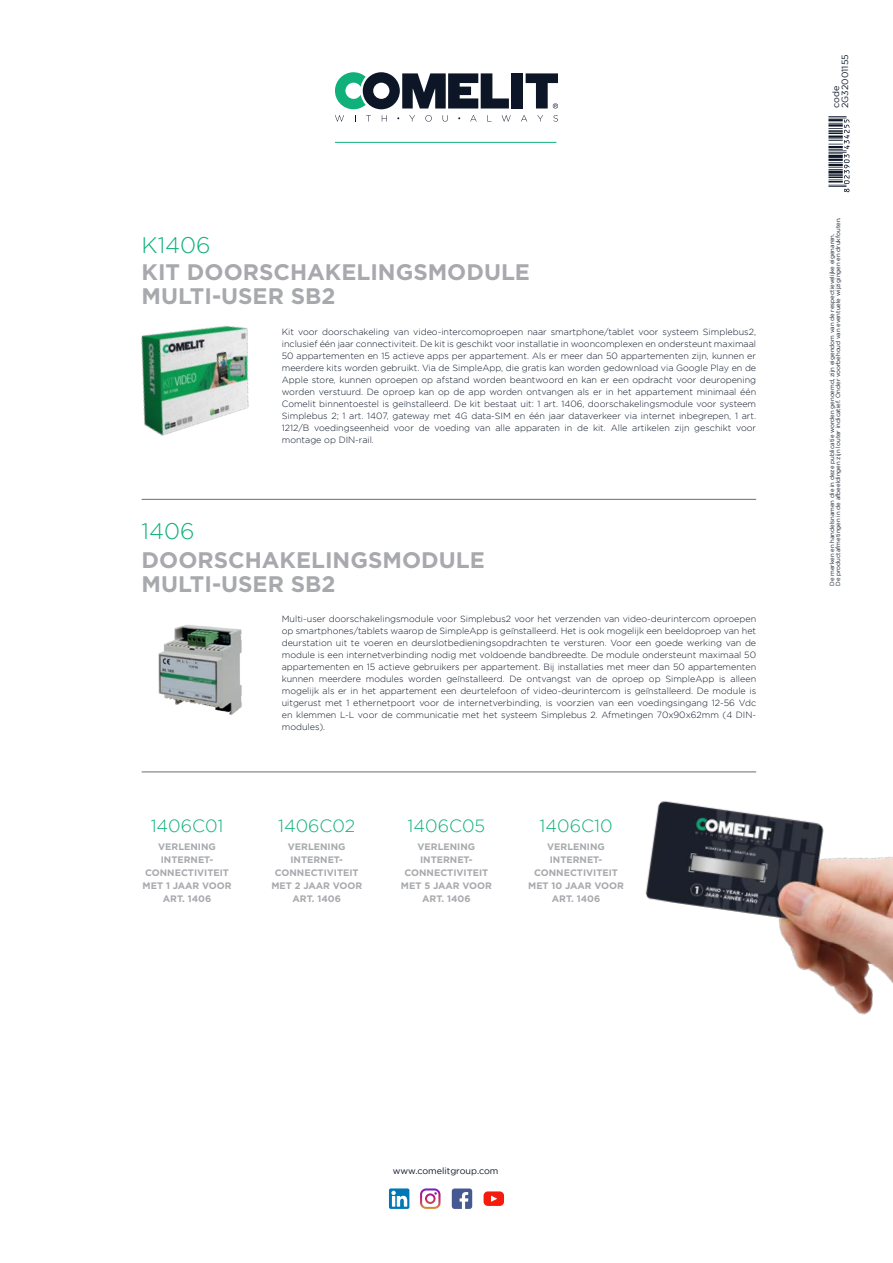
<style>
.page{position:relative;width:893px;height:1263px;background:#fff}
.page>*{position:absolute;margin:0;border:0;box-sizing:border-box;transform-origin:0 0}
.t1{font:700 22.5px/24px "Gotham";color:#a8a9ad}
.t2{font:300 22.5px "Gotham";color:#0fb07a}
.t3{font:300 17.7px "Gotham";color:#0fb07a}
.t4{font:700 9.45px/12.9px "Gotham";color:#a8a9ad;text-align:center}
.t5{font:300 9px/12px "Gotham";color:#0c1627;text-align:justify}
.t6{font:9px "Gotham";color:#0c1627}
.t7{font:6px "Gotham";color:#0c1627}
</style>
<div class="page">
<svg style="left:335px;top:115px;width:9px;height:7px"></svg>
<svg style="left:382px;top:115px;width:5px;height:7px"></svg>
<svg style="left:409px;top:115px;width:6px;height:7px"></svg>
<svg style="left:425px;top:115px;width:7px;height:7px"></svg>
<svg style="left:443px;top:115px;width:5px;height:7px"></svg>
<svg style="left:470px;top:115px;width:7px;height:7px"></svg>
<svg style="left:502px;top:115px;width:9px;height:7px"></svg>
<svg style="left:521px;top:115px;width:6px;height:7px"></svg>
<svg style="left:537px;top:115px;width:6px;height:7px"></svg>
<svg style="left:553px;top:115px;width:5px;height:7px"></svg>
<svg style="left:335px;top:72px;width:223px;height:37px"></svg>
<hr style="left:335px;top:142px;width:221px;height:1px;background:#0fb07a">
<svg style="left:389px;top:1188px;width:20px;height:21px"></svg>
<svg style="left:420px;top:1188px;width:20px;height:21px"></svg>
<svg style="left:452px;top:1188px;width:20px;height:21px"></svg>
<svg style="left:484px;top:1191px;width:20px;height:15px"></svg>
<img style="left:141px;top:325px;width:108px;height:111px">
<img style="left:158px;top:625px;width:84px;height:90px">
<hr style="left:142px;top:499px;width:614px;height:1px;background:#6c6d70">
<hr style="left:142px;top:772px;width:614px;height:1px;background:#6c6d70">
<img style="left:558px;top:771px;width:335px;height:244px">
<svg style="left:828px;top:116px;width:21px;height:76px"></svg>
<p class="t2" style="left:142px;top:233px;width:70px">K1406</p>
<p class="t1" style="left:142px;top:260px;width:390px">KIT DOORSCHAKELINGSMODULE<br>MULTI-USER SB2</p>
<p class="t2" style="left:142px;top:519px;width:54px">1406</p>
<p class="t5" style="left:282px;top:325px;width:476px">Kit voor doorschakeling van video-intercomoproepen naar smartphone/tablet voor systeem Simplebus2, inclusief één jaar connectiviteit. De kit is geschikt voor installatie in wooncomplexen en ondersteunt maximaal 50 appartementen en 15 actieve apps per appartement. Als er meer dan 50 appartementen zijn, kunnen er meerdere kits worden gebruikt. Via de SimpleApp, die gratis kan worden gedownload via Google Play en de Apple store, kunnen oproepen op afstand worden beantwoord en kan er een opdracht voor deuropening worden verstuurd. De oproep kan op de app worden ontvangen als er in het appartement minimaal één Comelit binnentoestel is geïnstalleerd. De kit bestaat uit: 1 art. 1406, doorschakelingsmodule voor systeem Simplebus 2; 1 art. 1407, gateway met 4G data-SIM en één jaar dataverkeer via internet inbegrepen, 1 art.<br>1212/B voedingseenheid voor de voeding van alle apparaten in de kit. Alle artikelen zijn geschikt voor montage op DIN-rail.</p>
<p class="t1" style="left:142px;top:547px;width:345px">DOORSCHAKELINGSMODULE<br>MULTI-USER SB2</p>
<p class="t5" style="left:282px;top:613px;width:476px">Multi-user doorschakelingsmodule voor Simplebus2 voor het verzenden van video-deurintercom oproepen op smartphones/tablets waarop de SimpleApp is geïnstalleerd. Het is ook mogelijk een beeldoproep van het deurstation uit te voeren en deurslotbedieningsopdrachten te versturen. Voor een goede werking van de module is een internetverbinding nodig met voldoende bandbreedte. De module ondersteunt maximaal 50 appartementen en 15 actieve gebruikers per appartement. Bij installaties met meer dan 50 appartementen kunnen meerdere modules worden geïnstalleerd. De ontvangst van de oproep op SimpleApp is alleen mogelijk als er in het appartement een deurtelefoon of video-deurintercom is geïnstalleerd. De module is uitgerust met 1 ethernetpoort voor de internetverbinding, is voorzien van een voedingsingang 12-56 Vdc en klemmen L-L voor de communicatie met het systeem Simplebus 2. Afmetingen 70x90x62mm (4 DIN&shy;modules).</p>
<p class="t3" style="left:151px;top:816px;width:74px">1406C01</p>
<p class="t3" style="left:278px;top:816px;width:79px">1406C02</p>
<p class="t3" style="left:408px;top:816px;width:79px">1406C05</p>
<p class="t3" style="left:540px;top:816px;width:74px">1406C10</p>
<p class="t4" style="left:143px;top:840px;width:90px">VERLENING<br>INTERNET-<br>CONNECTIVITEIT<br>MET 1 JAAR VOOR<br>ART. 1406</p>
<p class="t4" style="left:271px;top:840px;width:92px">VERLENING<br>INTERNET-<br>CONNECTIVITEIT<br>MET 2 JAAR VOOR<br>ART. 1406</p>
<p class="t4" style="left:401px;top:840px;width:92px">VERLENING<br>INTERNET-<br>CONNECTIVITEIT<br>MET 5 JAAR VOOR<br>ART. 1406</p>
<p class="t4" style="left:528px;top:840px;width:97px">VERLENING<br>INTERNET-<br>CONNECTIVITEIT<br>MET 10 JAAR VOOR<br>ART. 1406</p>
<p class="t6" style="left:840px;top:108px;width:55px;rotate:-90deg">2G32001155</p>
<p class="t6" style="left:831px;top:108px;width:24px;rotate:-90deg">code</p>
<p class="t7" style="left:835px;top:586px;width:370px;rotate:-90deg">De productafmetingen in de afbeeldingen zijn louter indicatief. Onder voorbehoud van eventuele wijzigingen en drukfouten.</p>
<p class="t7" style="left:829px;top:586px;width:354px;rotate:-90deg">De merken en handelsnamen die in deze publicatie worden genoemd, zijn eigendom van de respectievelijke eigenaren.</p>
<p class="t6" style="left:393px;top:1166px;width:107px">www.comelitgroup.com</p>
</div>
